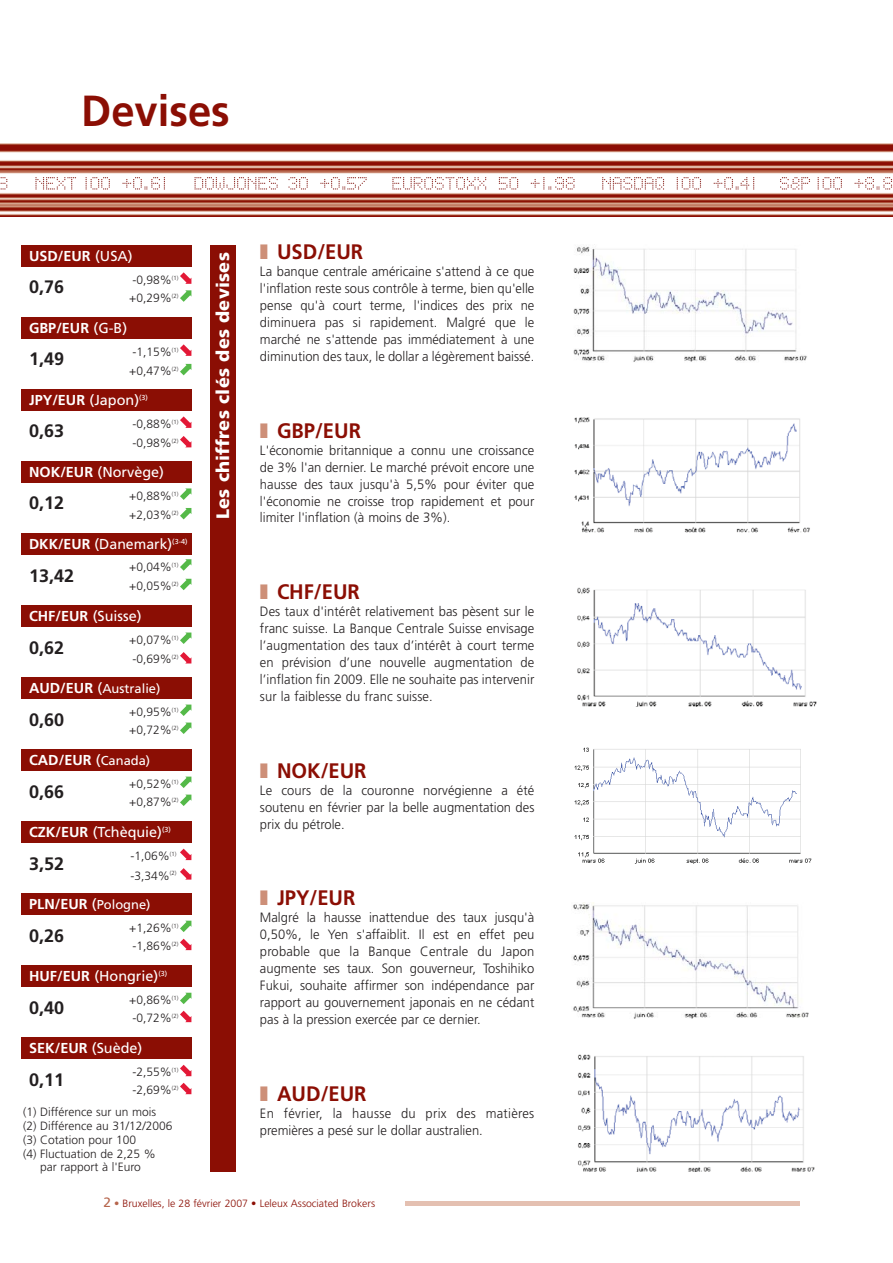
<style>
.page{position:relative;width:893px;height:1263px;background:#fff}
.page>*{position:absolute;margin:0;border:0;box-sizing:border-box;transform-origin:0 0}
.t1{font:700 43.5px "Frutiger";color:#8b0e04;scale:.96 1}
.t2{font:700 21px "Frutiger";color:#8b0e04;scale:.96 1}
.t3{font:700 18px "Frutiger";color:#231f20}
.t4{font:900 18px "Frutiger";letter-spacing:.01em;color:#fff}
.t5{font:14.4px "Frutiger";color:#fff}
.t6{font:700 14.4px "Frutiger";color:#fff}
.t7{font:300 13.5px/17px "Frutiger";color:#231f20;text-align:justify;scale:.96 1}
.t8{font:12.9px "Frutiger";color:#fff}
.t9{font:300 12px/18px "Frutiger";color:#231f20}
.t10{font:300 10.5px "Frutiger";color:#8b0e04}
.s1{font-weight:400}
.s2{font-weight:700}
.s3{font-weight:700;font-size:14.4px}
.s4{font-size:14.4px}
.s5{font-weight:400;font-size:12.9px}
.s6{color:#cd8f78}
.s7{font-weight:400;font-size:13.5px;color:#b6654c}
.s8{color:#b6654c}
</style>
<div class="page">
<img style="left:578px;top:1054px;width:236px;height:117px">
<img style="left:0;top:144px;width:892px;height:72px">
<svg style="left:35px;top:177px;width:41px;height:13px"></svg>
<svg style="left:85px;top:177px;width:25px;height:13px"></svg>
<svg style="left:122px;top:177px;width:43px;height:13px"></svg>
<svg style="left:194px;top:177px;width:84px;height:13px"></svg>
<svg style="left:288px;top:177px;width:20px;height:13px"></svg>
<svg style="left:320px;top:177px;width:46px;height:13px"></svg>
<svg style="left:392px;top:177px;width:94px;height:13px"></svg>
<svg style="left:499px;top:177px;width:19px;height:13px"></svg>
<svg style="left:530px;top:177px;width:44px;height:13px"></svg>
<svg style="left:602px;top:177px;width:62px;height:13px"></svg>
<svg style="left:676px;top:177px;width:25px;height:13px"></svg>
<svg style="left:713px;top:177px;width:41px;height:13px"></svg>
<svg style="left:780px;top:177px;width:30px;height:13px"></svg>
<svg style="left:817px;top:177px;width:25px;height:13px"></svg>
<svg style="left:854px;top:177px;width:38px;height:13px"></svg>
<svg style="left:1px;top:177px;width:6px;height:13px"></svg>
<hr style="left:102px;top:1202px;width:697px;height:4px;background:#e4c0b1">
<div style="left:102px;top:1195px;width:302px;height:23px;background:#fff"></div>
<div style="left:22px;top:245px;width:170px;height:21px;background:#8b0e04"></div>
<svg style="left:180px;top:290px;width:11px;height:12px"></svg>
<svg style="left:180px;top:272px;width:11px;height:12px"></svg>
<div style="left:22px;top:317px;width:170px;height:21px;background:#8b0e04"></div>
<svg style="left:180px;top:364px;width:11px;height:11px"></svg>
<svg style="left:180px;top:344px;width:11px;height:12px"></svg>
<div style="left:22px;top:389px;width:170px;height:21px;background:#8b0e04"></div>
<svg style="left:180px;top:436px;width:11px;height:11px"></svg>
<svg style="left:180px;top:416px;width:11px;height:12px"></svg>
<div style="left:22px;top:461px;width:170px;height:21px;background:#8b0e04"></div>
<svg style="left:180px;top:508px;width:11px;height:11px"></svg>
<svg style="left:180px;top:488px;width:11px;height:12px"></svg>
<div style="left:22px;top:533px;width:170px;height:21px;background:#8b0e04"></div>
<svg style="left:180px;top:579px;width:11px;height:11px"></svg>
<svg style="left:180px;top:559px;width:11px;height:12px"></svg>
<div style="left:22px;top:605px;width:170px;height:21px;background:#8b0e04"></div>
<svg style="left:180px;top:652px;width:11px;height:12px"></svg>
<svg style="left:180px;top:633px;width:11px;height:11px"></svg>
<div style="left:22px;top:677px;width:170px;height:21px;background:#8b0e04"></div>
<svg style="left:180px;top:723px;width:11px;height:11px"></svg>
<svg style="left:180px;top:705px;width:11px;height:11px"></svg>
<div style="left:22px;top:749px;width:170px;height:21px;background:#8b0e04"></div>
<svg style="left:180px;top:795px;width:11px;height:11px"></svg>
<svg style="left:180px;top:777px;width:11px;height:11px"></svg>
<div style="left:22px;top:821px;width:170px;height:21px;background:#8b0e04"></div>
<svg style="left:180px;top:868px;width:11px;height:12px"></svg>
<svg style="left:180px;top:849px;width:11px;height:11px"></svg>
<div style="left:22px;top:893px;width:170px;height:21px;background:#8b0e04"></div>
<svg style="left:180px;top:939px;width:11px;height:11px"></svg>
<svg style="left:180px;top:921px;width:11px;height:11px"></svg>
<div style="left:22px;top:965px;width:170px;height:21px;background:#8b0e04"></div>
<svg style="left:180px;top:1011px;width:11px;height:11px"></svg>
<svg style="left:180px;top:993px;width:11px;height:11px"></svg>
<div style="left:22px;top:1037px;width:170px;height:22px;background:#8b0e04"></div>
<svg style="left:180px;top:1083px;width:11px;height:11px"></svg>
<svg style="left:180px;top:1065px;width:11px;height:11px"></svg>
<div style="left:210px;top:245px;width:26px;height:926px;background:#8b0e04"></div>
<img style="left:573px;top:245px;width:234px;height:117px">
<img style="left:574px;top:417px;width:236px;height:116px">
<img style="left:577px;top:588px;width:239px;height:118px">
<img style="left:574px;top:747px;width:238px;height:117px">
<img style="left:573px;top:902px;width:236px;height:117px">
<h1 class="t1" style="left:81px;top:94px;width:156px">Devises</h1>
<p class="t6" style="left:29px;top:250px;width:105px">USD/EUR <span class="s1">(USA)</span></p>
<h3 class="t3" style="left:29px;top:280px;width:37px">0,76</h3>
<p class="t9" style="left:129px;top:272px;width:51px">-0,98%<sup>(1) </sup>+0,29%<sup>(2)</sup></p>
<p class="t6" style="left:29px;top:322px;width:99px">GBP/EUR <span class="s1">(G-B)</span></p>
<h3 class="t3" style="left:29px;top:352px;width:37px">1,49</h3>
<p class="t9" style="left:129px;top:343px;width:51px;line-height:19.5px">-1,15%<sup>(1) </sup>+0,47%<sup>(2)</sup></p>
<p class="t6" style="left:29px;top:394px;width:120px">JPY/EUR <span class="s1">(Japon)</span><sup>(3)</sup></p>
<h3 class="t3" style="left:29px;top:424px;width:37px">0,63</h3>
<p class="t9" style="left:132px;top:415px;width:48px;line-height:19.5px">-0,88%<sup>(1) </sup>-0,98%<sup>(2)</sup></p>
<p class="t5" style="left:29px;top:466px;width:136px"><span class="s2">NOK/EUR</span> (Norvège)</p>
<h3 class="t3" style="left:29px;top:496px;width:37px">0,12</h3>
<p class="t9" style="left:129px;top:487px;width:51px;line-height:19.5px">+0,88%<sup>(1) </sup>+2,03%<sup>(2)</sup></p>
<p class="t5" style="left:29px;top:538px;width:160px"><span class="s2">DKK/EUR</span> (Danemark)<sup>(3-4)</sup></p>
<h3 class="t3" style="left:29px;top:568px;width:47px">13,42</h3>
<p class="t9" style="left:129px;top:558px;width:51px;line-height:19.5px">+0,04%<sup>(1) </sup>+0,05%<sup>(2)</sup></p>
<p class="t5" style="left:29px;top:610px;width:114px"><span class="s2">CHF/EUR</span> (Suisse)</p>
<h3 class="t3" style="left:29px;top:640px;width:37px">0,62</h3>
<p class="t9" style="left:129px;top:631px;width:51px;line-height:19.5px">+0,07%<sup>(1) </sup>-0,69%<sup>(2)</sup></p>
<p class="t8" style="left:29px;top:683px;width:133px"><span class="s3">AUD/EUR</span> <span class="s4">(</span>Australie)</p>
<h3 class="t3" style="left:29px;top:712px;width:37px">0,60</h3>
<p class="t9" style="left:129px;top:704px;width:51px">+0,95%<sup>(1) </sup>+0,72%<sup>(2)</sup></p>
<p class="t6" style="left:29px;top:754px;width:123px">CAD/EUR <span class="s1">(</span><span class="s5">Canada)</span></p>
<h3 class="t3" style="left:29px;top:784px;width:37px">0,66</h3>
<p class="t9" style="left:129px;top:776px;width:51px">+0,52%<sup>(1) </sup>+0,87%<sup>(2)</sup></p>
<p class="t5" style="left:29px;top:826px;width:143px"><span class="s2">CZK/EUR</span> (Tchèquie)<sup>(3)</sup></p>
<h3 class="t3" style="left:29px;top:856px;width:37px">3,52</h3>
<p class="t9" style="left:131px;top:847px;width:48px;line-height:19.5px">-1,06%<sup>(1) </sup>-3,34%<sup>(2)</sup></p>
<p class="t8" style="left:29px;top:899px;width:123px"><span class="s3">PLN/EUR</span> <span class="s4">(</span>Pologne)</p>
<h3 class="t3" style="left:29px;top:928px;width:37px">0,26</h3>
<p class="t9" style="left:129px;top:920px;width:51px">+1,26%<sup>(1) </sup>-1,86%<sup>(2)</sup></p>
<p class="t5" style="left:29px;top:970px;width:139px"><span class="s2">HUF/EUR</span> (Hongrie)<sup>(3)</sup></p>
<h3 class="t3" style="left:29px;top:1000px;width:37px">0,40</h3>
<p class="t9" style="left:129px;top:992px;width:51px">+0,86%<sup>(1) </sup>-0,72%<sup>(2)</sup></p>
<p class="t6" style="left:29px;top:1042px;width:115px">SEK/EUR <span class="s1">(Suède)</span></p>
<h3 class="t3" style="left:29px;top:1072px;width:37px">0,11</h3>
<p class="t9" style="left:132px;top:1064px;width:48px">-2,55%<sup>(1) </sup>-2,69%<sup>(2)</sup></p>
<p class="t9" style="left:23px;top:1104px;width:134px">(1) Différence sur un mois</p>
<p class="t9" style="left:23px;top:1118px;width:151px">(2) Différence au 31/12/2006</p>
<p class="t9" style="left:23px;top:1131px;width:115px">(3) Cotation pour 100</p>
<p class="t9" style="left:23px;top:1145px;width:134px">(4) Fluctuation de 2,25 %</p>
<p class="t9" style="left:40px;top:1159px;width:102px">par rapport à l'Euro</p>
<h3 class="t4" style="left:215px;top:519px;width:268px;rotate:-90deg">Les chiffres clés des devises</h3>
<h2 class="t2" style="left:260px;top:243px;width:109px"><span class="s6">❚</span> USD/EUR</h2>
<p class="t7" style="left:260px;top:264px;width:287px">La banque centrale américaine s'attend à ce que l'inflation reste sous contrôle à terme, bien qu'elle pense qu'à court terme, l'indices des prix ne diminuera pas si rapidement. Malgré que le marché ne s'attende pas immédiatement à une diminution des taux, le dollar a légèrement baissé.</p>
<h2 class="t2" style="left:260px;top:422px;width:107px"><span class="s6">❚</span> GBP/EUR</h2>
<p class="t7" style="left:260px;top:443px;width:287px">L'économie britannique a connu une croissance de 3% l'an dernier. Le marché prévoit encore une hausse des taux jusqu'à 5,5% pour éviter que l'économie ne croisse trop rapidement et pour limiter l'inflation (à moins de 3%).</p>
<h2 class="t2" style="left:260px;top:584px;width:106px"><span class="s6">❚</span> CHF/EUR</h2>
<p class="t7" style="left:260px;top:604px;width:287px">Des taux d'intérêt relativement bas pèsent sur le franc suisse. La Banque Centrale Suisse envisage l’augmentation des taux d’intérêt à court terme en prévision d’une nouvelle augmentation de l’inflation fin 2009. Elle ne souhaite pas intervenir sur la faiblesse du franc suisse.</p>
<h2 class="t2" style="left:260px;top:762px;width:113px"><span class="s6">❚</span> NOK/EUR</h2>
<p class="t7" style="left:260px;top:783px;width:287px">Le cours de la couronne norvégienne a été soutenu en février par la belle augmentation des prix du pétrole.</p>
<h2 class="t2" style="left:260px;top:890px;width:101px"><span class="s6">❚</span> JPY/EUR</h2>
<p class="t7" style="left:260px;top:910px;width:287px">Malgré la hausse inattendue des taux jusqu'à 0,50%, le Yen s'affaiblit. Il est en effet peu probable que la Banque Centrale du Japon augmente ses taux. Son gouverneur, Toshihiko Fukui, souhaite affirmer son indépendance par rapport au gouvernement japonais en ne cédant pas à la pression exercée par ce dernier.</p>
<h2 class="t2" style="left:260px;top:1085px;width:113px"><span class="s6">❚</span> AUD/EUR</h2>
<p class="t7" style="left:260px;top:1106px;width:287px">En février, la hausse du prix des matières premières a pesé sur le dollar australien.</p>
<p class="t10" style="left:103px;top:1199px;width:273px"><span class="s7">2</span> <span class="s8">•</span> Bruxelles, le 28 février 2007 • Leleux Associated Brokers</p>
</div>
